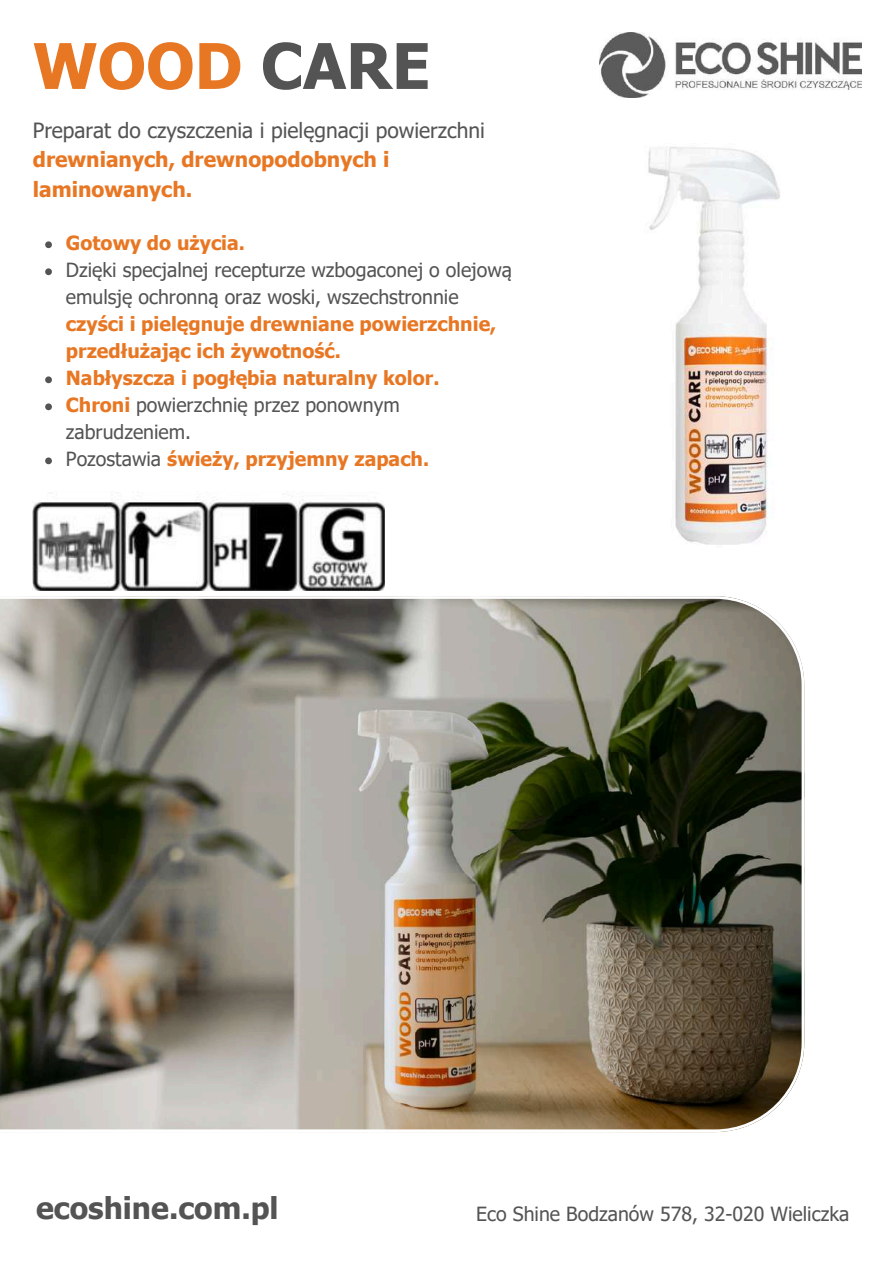
<style>
.page{position:relative;width:894px;height:1264px;background:#fff}
.page>*{position:absolute;margin:0;border:0;box-sizing:border-box;transform-origin:0 0}
.t1{font:700 63px "Tahoma";color:#e87724}
.t2{font:700 30px "Tahoma";color:#545454}
.t3{font:21px "Tahoma";color:#545454}
.t4{font:700 21px/29.2px "Tahoma";color:#e87724}
.t5{font:700 19.5px/27px "Tahoma";color:#e87724}
.t6{font:19.5px/27px "Tahoma";color:#545454}
.s1{color:#545454}
.s2{font-weight:400;color:#545454}
</style>
<div class="page">
<img style="left:0;top:596px;width:804px;height:536px">
<img style="left:599px;top:32px;width:262px;height:65px">
<img style="left:648px;top:147px;width:132px;height:398px">
<img style="left:33px;top:500px;width:351px;height:90px">
<svg style="left:45px;top:241px;width:7px;height:7px"></svg>
<svg style="left:45px;top:268px;width:7px;height:7px"></svg>
<svg style="left:45px;top:376px;width:7px;height:7px"></svg>
<svg style="left:45px;top:403px;width:7px;height:7px"></svg>
<svg style="left:45px;top:457px;width:7px;height:7px"></svg>
<h1 class="t1" style="left:33px;top:26px;width:399px">WOOD <span class="s1">CARE</span></h1>
<p class="t3" style="left:33px;top:117px;width:453px">Preparat do czyszczenia i pielęgnacji powierzchni</p>
<p class="t4" style="left:33px;top:144px;width:358px">drewnianych, drewnopodobnych i laminowanych.</p>
<p class="t5" style="left:66px;top:229px;width:180px">Gotowy do użycia.</p>
<p class="t6" style="left:66px;top:256px;width:447px">Dzięki specjalnej recepturze wzbogaconej o olejową emulsję ochronną oraz woski, wszechstronnie</p>
<p class="t5" style="left:66px;top:310px;width:432px">czyści i pielęgnuje drewniane powierzchnie, przedłużając ich żywotność.<br>Nabłyszcza i pogłębia naturalny kolor.<br>Chroni <span class="s2">powierzchnię przez ponownym zabrudzeniem.<br>Pozostawia</span> świeży, przyjemny zapach.</p>
<h2 class="t2" style="left:36px;top:1189px;width:244px">ecoshine.com.pl</h2>
<p class="t6" style="left:476px;top:1199px;width:374px">Eco Shine Bodzanów 578, 32-020 Wieliczka</p>
</div>
